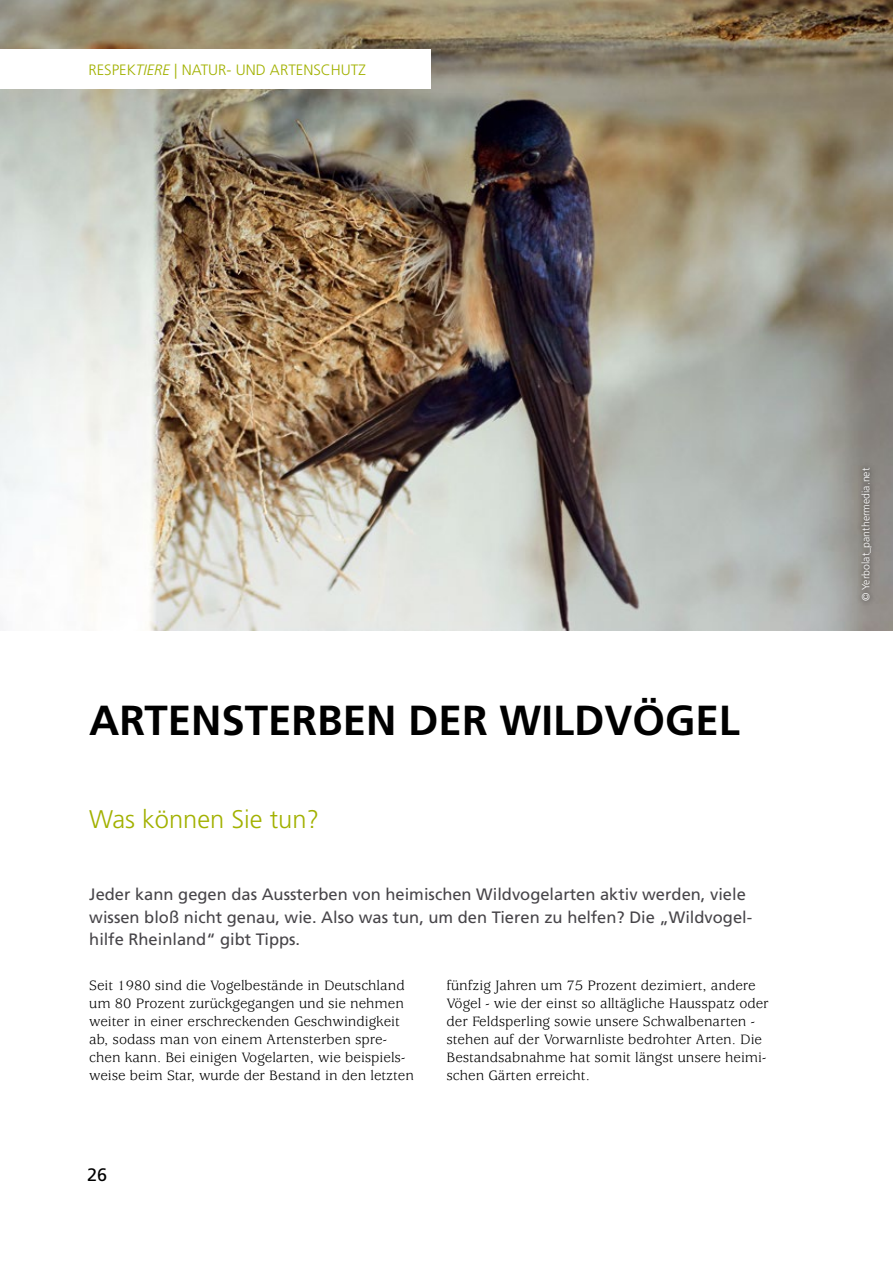
<style>
.page{position:relative;width:893px;height:1263px;background:#fff}
.page>*{position:absolute;margin:0;border:0;box-sizing:border-box;transform-origin:0 0}
.t1{font:700 42px "Frutiger LT Pro";color:#000}
.t2{font:300 25.5px "Frutiger LT Pro";color:#a2b100}
.t3{font:18px "Frutiger LT Pro";color:#000}
.t4{font:16.5px/22.5px "Frutiger LT Pro";color:#474549}
.t5{font:15px/18px "Usherwood Std";color:#000}
.t6{font:300 15px "Frutiger LT Pro";color:#a2b100}
.t7{font:300 10.5px "Frutiger LT Pro";color:#fff}
.s1{font-style:italic}
</style>
<div class="page">
<img style="left:0;top:0;width:893px;height:631px">
<div style="left:856px;top:462px;width:22px;height:145px;background:#000;opacity:.75"></div>
<div style="left:0;top:49px;width:431px;height:40px;background:#fff"></div>
<p class="t6" style="left:88px;top:61px;width:279px">RESPEK<span class="s1">TIERE</span> | NATUR- UND ARTENSCHUTZ</p>
<h1 class="t1" style="left:89px;top:695px;width:652px">ARTENSTERBEN DER WILDVÖGEL</h1>
<h2 class="t2" style="left:89px;top:804px;width:232px">Was können Sie tun?</h2>
<p class="t4" style="left:89px;top:883px;width:664px">Jeder kann gegen das Aussterben von heimischen Wildvogelarten aktiv werden, viele wissen bloß nicht genau, wie. Also was tun, um den Tieren zu helfen? Die „Wildvogel&shy;hilfe Rheinland“ gibt Tipps.</p>
<p class="t5" style="left:89px;top:977px;width:326px">Seit 1980 sind die Vogelbestände in Deutschland um 80 Prozent zurückgegangen und sie nehmen weiter in einer erschreckenden Geschwindigkeit ab, sodass man von einem Artensterben spre&shy;chen kann. Bei einigen Vogelarten, wie beispiels&shy;weise beim Star, wurde der Bestand in den letzten</p>
<p class="t5" style="left:446px;top:977px;width:324px">fünfzig Jahren um 75 Prozent dezimiert, andere Vögel - wie der einst so alltägliche Hausspatz oder der Feldsperling sowie unsere Schwalbenarten - stehen auf der Vorwarnliste bedrohter Arten. Die Bestandsabnahme hat somit längst unsere heimi&shy;schen Gärten erreicht.</p>
<p class="t3" style="left:87px;top:1164px;width:22px">26</p>
<p class="t7" style="left:860px;top:601px;width:135px;rotate:-90deg">© Yerbolat_panthermedia.net</p>
</div>
